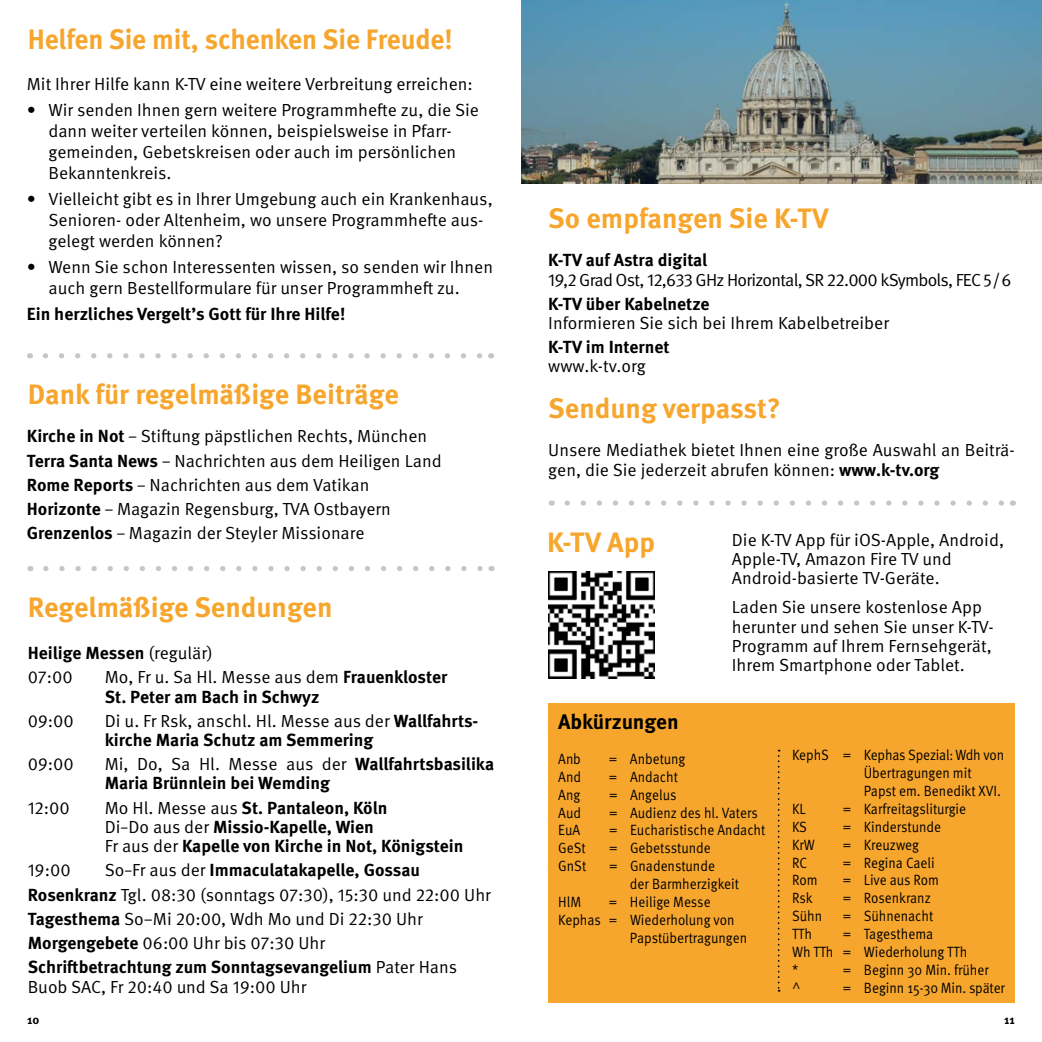
<style>
.page{position:relative;width:1042px;height:1042px;background:#fff}
.page>*{position:absolute;margin:0;border:0;box-sizing:border-box;transform-origin:0 0}
.t1{font:700 28px "Meta Pro";letter-spacing:-.005em;color:#f7a62d}
.t2{font:700 21px "Meta Pro";letter-spacing:-.01em;color:#000}
.t3{font:17.5px/19.2px "Meta Pro Norm";color:#000}
.t4{font:700 17.5px/19.2px "Meta Pro";color:#000}
.t5{font:17.5px "Meta Pro Norm";letter-spacing:-.04em;color:#000}
.t6{font:14.88px/17.8px "Meta Pro Norm";color:#000;scale:.9 1}
.t7{font:700 12.25px "Meta Pro";color:#000}
.s1{font-family:"Meta Pro";font-weight:700}
.s2{font-family:"Meta Pro Cond Norm"}
.s3{font-family:"Meta Pro Norm";font-weight:400}
</style>
<div class="page">
<svg style="left:567px;top:500px;width:437px;height:6px"></svg>
<img style="left:548px;top:571px;width:107px;height:107px">
<div style="left:548px;top:703px;width:466px;height:300px;background:#f7a62d"></div>
<svg style="left:778px;top:750px;width:1px;height:241px"></svg>
<img style="left:521px;top:0;width:521px;height:184px">
<svg style="left:46px;top:566px;width:437px;height:5px"></svg>
<svg style="left:45px;top:353px;width:438px;height:5px"></svg>
<h1 class="t1" style="left:28px;top:17px;width:426px">Helfen Sie mit, schenken Sie Freude!</h1>
<p class="t3" style="left:27px;top:73px;width:447px">Mit Ihrer Hilfe kann K-TV eine weitere Verbreitung erreichen:</p>
<p class="t3" style="left:48px;top:99px;width:432px;line-height:21px;text-indent:-22px">• Wir senden Ihnen gern weitere Programmhefte zu, die Sie dann weiter verteilen können, beispielsweise in Pfarr&shy;gemeinden, Gebetskreisen oder auch im persönlichen Bekanntenkreis.</p>
<p class="t3" style="left:48px;top:188px;width:446px;line-height:21px;text-indent:-22px">• Vielleicht gibt es in Ihrer Umgebung auch ein Krankenhaus,<br>Senioren- oder Altenheim, wo unsere Programmhefte aus&shy;gelegt werden können?</p>
<p class="t3" style="left:48px;top:255px;width:446px;line-height:21px;text-indent:-22px">• Wenn Sie schon Interessenten wissen, so senden wir Ihnen auch gern Bestellformulare für unser Programmheft zu.</p>
<p class="t4" style="left:27px;top:303px;width:320px">Ein herzliches Vergelt’s Gott für Ihre Hilfe!</p>
<h1 class="t1" style="left:28px;top:373px;width:372px">Dank für regelmäßige Beiträge</h1>
<p class="t3" style="left:27px;top:423px;width:416px;line-height:24.2px"><span class="s1">Kirche in Not</span> <span class="s2">–</span> Stiftung päpstlichen Rechts, München <span class="s1">Terra Santa News</span> <span class="s2">–</span> Nachrichten aus dem Heiligen Land <span class="s1">Rome Reports</span> <span class="s2">–</span> Nachrichten aus dem Vatikan <span class="s1">Horizonte</span> <span class="s2">–</span> Magazin Regensburg, TVA Ostbayern <span class="s1">Grenzenlos</span> <span class="s2">–</span> Magazin der Steyler Missionare</p>
<h1 class="t1" style="left:28px;top:585px;width:306px">Regelmäßige Sendungen</h1>
<p class="t4" style="left:28px;top:642px;width:187px">Heilige Messen <span class="s3">(regulär)</span></p>
<p class="t3" style="left:28px;top:666px;width:47px">07:00</p>
<p class="t3" style="left:105px;top:666px;width:344px">Mo, Fr u. Sa Hl. Messe aus dem <span class="s1">Frauenkloster</span></p>
<p class="t4" style="left:105px;top:686px;width:216px">St. Peter am Bach in Schwyz</p>
<p class="t3" style="left:28px;top:710px;width:48px">09:00</p>
<p class="t3" style="left:105px;top:710px;width:375px">Di u. Fr Rsk, anschl. Hl. Messe aus der <span class="s1">Wallfahrts-</span></p>
<p class="t4" style="left:105px;top:729px;width:270px">kirche Maria Schutz am Semmering</p>
<p class="t3" style="left:28px;top:753px;width:48px">09:00</p>
<p class="t3" style="left:105px;top:753px;width:391px">Mi, Do, Sa Hl. Messe aus der <span class="s1">Wallfahrtsbasilika</span></p>
<p class="t4" style="left:105px;top:772px;width:227px">Maria Brünnlein bei Wemding</p>
<p class="t3" style="left:28px;top:797px;width:44px">12:00</p>
<p class="t4" style="left:105px;top:797px;width:360px"><span class="s3">Mo Hl. Messe aus</span> St. Pantaleon, Köln<br><span class="s3">Di–Do aus der</span> Missio-Kapelle, Wien<br><span class="s3">Fr aus der</span> Kapelle von Kirche in Not, Königstein</p>
<p class="t3" style="left:28px;top:859px;width:44px">19:00</p>
<p class="t4" style="left:105px;top:859px;width:317px"><span class="s3">So–Fr aus der</span> Immaculatakapelle, Gossau</p>
<p class="t3" style="left:28px;top:881px;width:465px;line-height:24.2px"><span class="s1">Rosenkranz</span> Tgl. 08:30 (sonntags 07:30), 15:30 und 22:00 Uhr<br><span class="s1">Tagesthema</span> So<span class="s2">–</span>Mi 20:00, Wdh Mo und Di 22:30 Uhr<br><span class="s1">Morgengebete</span> 06:00 Uhr bis 07:30 Uhr</p>
<p class="t4" style="left:28px;top:956px;width:431px">Schriftbetrachtung zum Sonntagsevangelium <span class="s3">Pater Hans</span></p>
<p class="t3" style="left:28px;top:975px;width:280px">Buob SAC, Fr 20:40 und Sa 19:00 Uhr</p>
<h1 class="t1" style="left:548px;top:197px;width:282px">So empfangen Sie K-TV</h1>
<p class="t4" style="left:548px;top:249px;width:161px">K-TV auf Astra digital</p>
<p class="t5" style="left:548px;top:266px;width:465px">19,2 Grad Ost, 12,633 GHz Horizontal, SR 22.000 kSymbols, FEC 5/6</p>
<p class="t4" style="left:548px;top:293px;width:163px">K-TV über Kabelnetze</p>
<p class="t3" style="left:548px;top:312px;width:342px">Informieren Sie sich bei Ihrem Kabelbetreiber</p>
<p class="t4" style="left:548px;top:336px;width:123px">K-TV im Internet</p>
<p class="t3" style="left:548px;top:356px;width:99px">www.k-tv.org</p>
<h1 class="t1" style="left:548px;top:387px;width:234px">Sendung verpasst?</h1>
<p class="t3" style="left:548px;top:439px;width:468px">Unsere Mediathek bietet Ihnen eine große Auswahl an Beiträ&shy;gen, die Sie jederzeit abrufen können: <span class="s1">www.k-tv.org</span></p>
<h1 class="t1" style="left:547px;top:520px;width:110px">K-TV App</h1>
<p class="t3" style="left:732px;top:529px;width:274px">Die K-TV App für iOS-Apple, Android,<br>Apple-TV, Amazon Fire TV und<br>Android-basierte TV-Geräte.</p>
<p class="t3" style="left:732px;top:596px;width:263px">Laden Sie unsere kostenlose App herunter und sehen Sie unser K-TV-<br>Programm auf Ihrem Fernsehgerät,<br>Ihrem Smartphone oder Tablet.</p>
<p class="t2" style="left:558px;top:705px;width:122px">Abkürzungen</p>
<p class="t6" style="left:558px;top:749px;width:27px">Anb</p>
<p class="t6" style="left:609px;top:749px;width:87px">= Anbetung</p>
<p class="t6" style="left:558px;top:767px;width:27px">And</p>
<p class="t6" style="left:609px;top:767px;width:78px">= Andacht</p>
<p class="t6" style="left:558px;top:784px;width:26px">Ang</p>
<p class="t6" style="left:609px;top:784px;width:77px">= Angelus</p>
<p class="t6" style="left:558px;top:802px;width:27px">Aud</p>
<p class="t6" style="left:609px;top:802px;width:167px">= Audienz des hl. Vaters</p>
<p class="t6" style="left:558px;top:820px;width:26px">EuA</p>
<p class="t6" style="left:609px;top:820px;width:175px">= Eucharistische Andacht</p>
<p class="t6" style="left:558px;top:838px;width:32px">GeSt</p>
<p class="t6" style="left:609px;top:838px;width:114px">= Gebetsstunde</p>
<p class="t6" style="left:558px;top:856px;width:33px">GnSt</p>
<p class="t6" style="left:630px;top:856px;width:123px;text-indent:-21px">= Gnadenstunde<br>der Barmherzigkeit</p>
<p class="t6" style="left:558px;top:892px;width:27px">HlM</p>
<p class="t6" style="left:609px;top:892px;width:115px">= Heilige Messe</p>
<p class="t6" style="left:558px;top:909px;width:197px">Kephas = Wiederholung von</p>
<p class="t6" style="left:630px;top:927px;width:132px">Papstübertragungen</p>
<p class="t6" style="left:792px;top:745px;width:237px">KephS = Kephas Spezial<span class="s2">:</span> Wdh von</p>
<p class="t6" style="left:864px;top:763px;width:121px">Übertragungen mit</p>
<p class="t6" style="left:864px;top:781px;width:154px">Papst em. Benedikt XVI.</p>
<p class="t6" style="left:792px;top:799px;width:17px">KL</p>
<p class="t6" style="left:843px;top:799px;width:139px">= Karfreitagsliturgie</p>
<p class="t6" style="left:792px;top:817px;width:18px">KS</p>
<p class="t6" style="left:843px;top:817px;width:111px">= Kinderstunde</p>
<p class="t6" style="left:792px;top:834px;width:27px">KrW</p>
<p class="t6" style="left:843px;top:834px;width:86px">= Kreuzweg</p>
<p class="t6" style="left:792px;top:852px;width:18px">RC</p>
<p class="t6" style="left:843px;top:852px;width:104px">= Regina Caeli</p>
<p class="t6" style="left:792px;top:870px;width:30px">Rom</p>
<p class="t6" style="left:843px;top:870px;width:109px">= Live aus Rom</p>
<p class="t6" style="left:792px;top:888px;width:24px">Rsk</p>
<p class="t6" style="left:843px;top:888px;width:99px">= Rosenkranz</p>
<p class="t6" style="left:792px;top:906px;width:35px">Sühn</p>
<p class="t6" style="left:843px;top:906px;width:102px">= Sühnenacht</p>
<p class="t6" style="left:792px;top:924px;width:24px">TTh</p>
<p class="t6" style="left:792px;top:924px;width:196px;text-indent:51px">= Tagesthema<br>Wh TTh = Wiederholung TTh *</p>
<p class="t6" style="left:843px;top:959px;width:164px">= Beginn 30 Min. früher</p>
<p class="t6" style="left:792px;top:977px;width:11px">^</p>
<p class="t6" style="left:843px;top:977px;width:181px">= Beginn 15-30 Min. später</p>
<p class="t7" style="left:27px;top:1010px;width:14px">10</p>
<p class="t7" style="left:1004px;top:1010px;width:12px">11</p>
</div>
